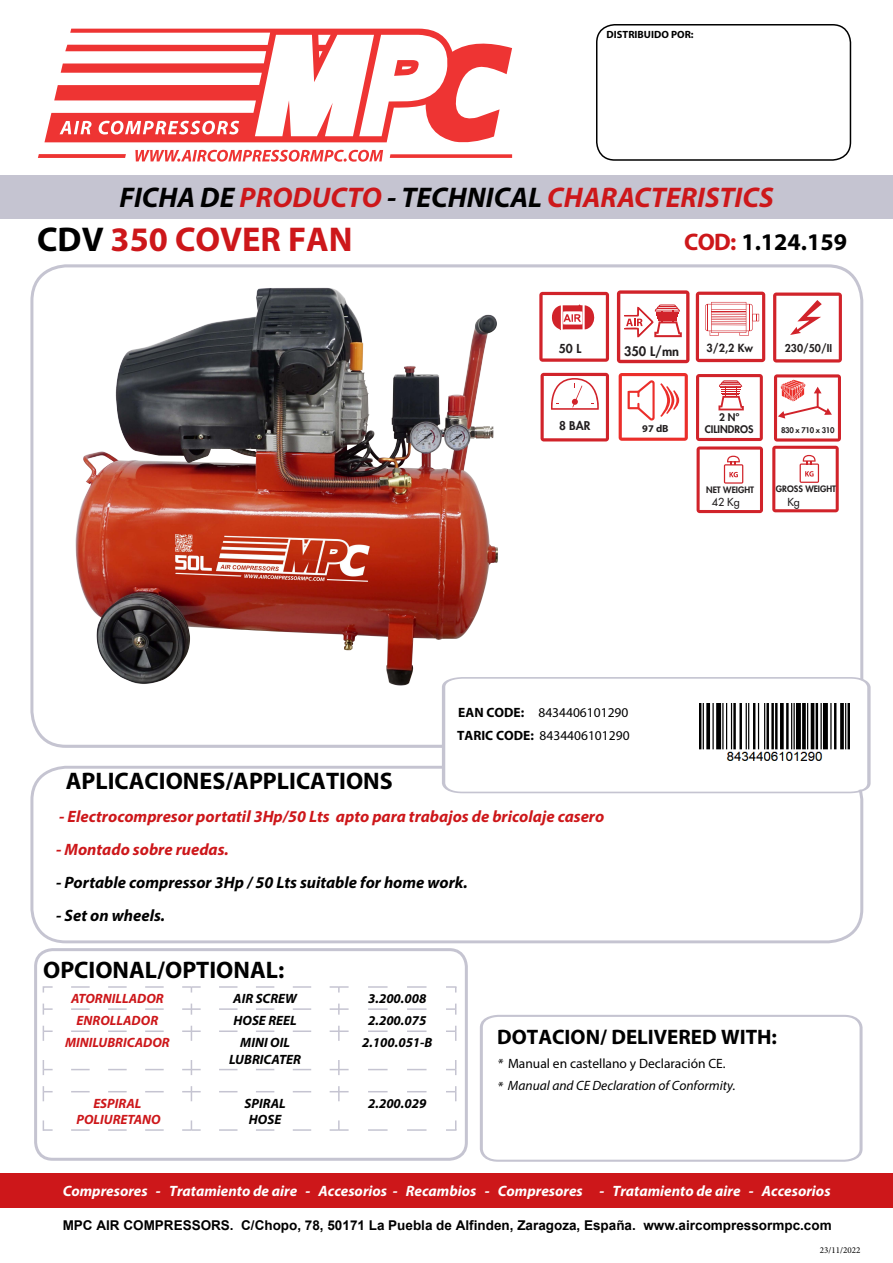
<style>
.page{position:relative;width:893px;height:1263px;background:#fff}
.page>*{position:absolute;margin:0;border:0;box-sizing:border-box;transform-origin:0 0}
.t1{font:700 34.5px "Myriad Pro";color:#cd171a}
.t2{font:italic 700 28.5px "Myriad Pro";color:#cd171a}
.t3{font:700 24px "Myriad Pro";color:#000}
.t4{font:700 21px "Myriad Pro";color:#000}
.t5{font:italic 700 16.5px "Myriad Pro";color:#cd171a}
.t6{font:italic 700 16.5px "Myriad Pro";color:#000}
.t7{font:italic 700 15px "Myriad Pro";color:#fff}
.t8{font:700 13.5px "Arial";color:#000}
.t9{font:italic 700 13.5px/16.2px "Myriad Pro";color:#000;text-align:center}
.t10{font:13.5px/23px "Myriad Pro";color:#000}
.t11{font:italic 700 13.5px/16.2px "Myriad Pro";color:#cd171a;text-align:center}
.t12{font:italic 13.5px "Myriad Pro";color:#000}
.t13{font:800 12.75px "Futura Std";color:#231f20}
.t14{font:800 12px "Futura Std";color:#231f20}
.t15{font:800 11.85px "Futura Std";color:#231f20}
.t16{font:800 10.95px "Futura Std";color:#231f20}
.t17{font:500 10.8px "Futura Std";color:#231f20}
.t18{font:700 10.5px "Myriad Pro";color:#000}
.t19{font:800 10.5px "Futura Std";color:#231f20}
.t20{font:700 10.35px "Myriad Pro";color:#231f20}
.t21{font:800 10.2px "Futura Std";color:#231f20}
.t22{font:9px "Minion Pro";color:#000}
.t23{font:800 8.55px "Futura Std";color:#231f20}
.t24{font:800 7.65px "Futura Std";letter-spacing:-.035em;color:#231f20}
.s1{color:#000}
.s2{color:#cd171a}
.s3{font-weight:700}
.s4{font-style:italic}
</style>
<div class="page">
<div style="left:596px;top:24px;width:255px;height:137px;border:2px solid #000;border-radius:18px"></div>
<div style="left:0;top:175px;width:893px;height:44px;background:#c5c4d1"></div>
<div style="left:30px;top:766px;width:833px;height:177px;border:3px solid #c5c4d1;border-radius:33px"></div>
<svg style="left:440px;top:676px;width:431px;height:118px"></svg>
<svg style="left:480px;top:1014px;width:383px;height:148px"></svg>
<div style="left:0;top:1174px;width:893px;height:34px;background:#cd171a"></div>
<svg style="left:617px;top:290px;width:72px;height:73px"></svg>
<svg style="left:543px;top:372px;width:64px;height:1px"></svg>
<svg style="left:541px;top:373px;width:68px;height:68px"></svg>
<svg style="left:539px;top:292px;width:70px;height:70px"></svg>
<svg style="left:619px;top:373px;width:69px;height:68px"></svg>
<svg style="left:772px;top:374px;width:69px;height:138px"></svg>
<svg style="left:44px;top:29px;width:468px;height:114px"></svg>
<svg style="left:38px;top:154px;width:88px;height:4px"></svg>
<svg style="left:390px;top:154px;width:122px;height:4px"></svg>
<svg style="left:135px;top:150px;width:248px;height:12px"></svg>
<svg style="left:696px;top:292px;width:69px;height:70px"></svg>
<hr style="left:711px;top:311px;width:35px;height:1px;background:#d1232a">
<hr style="left:711px;top:309px;width:35px;height:1px;background:#d1232a">
<hr style="left:711px;top:313px;width:35px;height:1px;background:#d1232a">
<hr style="left:711px;top:314px;width:35px;height:1px;background:#d1232a">
<hr style="left:711px;top:316px;width:35px;height:1px;background:#d1232a">
<hr style="left:711px;top:318px;width:35px;height:1px;background:#d1232a">
<hr style="left:711px;top:319px;width:35px;height:1px;background:#d1232a">
<hr style="left:711px;top:321px;width:35px;height:1px;background:#d1232a">
<hr style="left:711px;top:323px;width:35px;height:1px;background:#d1232a">
<hr style="left:711px;top:325px;width:35px;height:1px;background:#d1232a">
<svg style="left:773px;top:293px;width:69px;height:69px"></svg>
<img style="left:700px;top:703px;width:149px;height:61px">
<div style="left:34px;top:948px;width:434px;height:213px;border:3px solid #c5c4d1;border-radius:17px"></div>
<svg style="left:219px;top:986px;width:92px;height:2px"></svg>
<svg style="left:219px;top:1008px;width:93px;height:2px"></svg>
<svg style="left:219px;top:1030px;width:93px;height:2px"></svg>
<svg style="left:42px;top:986px;width:159px;height:55px"></svg>
<svg style="left:330px;top:986px;width:127px;height:55px"></svg>
<svg style="left:71px;top:1069px;width:93px;height:1px"></svg>
<svg style="left:219px;top:1069px;width:93px;height:1px"></svg>
<svg style="left:368px;top:1069px;width:59px;height:1px"></svg>
<svg style="left:330px;top:1060px;width:19px;height:15px"></svg>
<svg style="left:71px;top:1091px;width:93px;height:1px"></svg>
<svg style="left:219px;top:1091px;width:93px;height:1px"></svg>
<svg style="left:182px;top:1060px;width:19px;height:41px"></svg>
<svg style="left:368px;top:1091px;width:59px;height:1px"></svg>
<svg style="left:330px;top:1086px;width:19px;height:15px"></svg>
<svg style="left:446px;top:1060px;width:10px;height:41px"></svg>
<svg style="left:71px;top:1129px;width:93px;height:2px"></svg>
<svg style="left:42px;top:1060px;width:11px;height:71px"></svg>
<svg style="left:219px;top:1129px;width:93px;height:2px"></svg>
<svg style="left:182px;top:1120px;width:19px;height:11px"></svg>
<svg style="left:330px;top:1120px;width:127px;height:11px"></svg>
<img style="left:75px;top:287px;width:437px;height:407px">
<svg style="left:696px;top:374px;width:67px;height:139px"></svg>
<p class="t18" style="left:607px;top:27px;width:88px">DISTRIBUIDO POR:</p>
<h2 class="t2" style="left:119px;top:179px;width:656px"><span class="s1">FICHA DE</span> PRODUCTO <span class="s1">- TECHNICAL</span> CHARACTERISTICS</h2>
<h1 class="t1" style="left:37px;top:217px;width:317px"><span class="s1">CDV</span> 350 COVER FAN</h1>
<h3 class="t3" style="left:684px;top:226px;width:164px"><span class="s2">COD:</span> 1.124.159</h3>
<p class="t14" style="left:559px;top:341px;width:24px">50 L</p>
<p class="t15" style="left:559px;top:418px;width:33px">8 BAR</p>
<p class="t13" style="left:624px;top:343px;width:57px">350 L/mn</p>
<p class="t16" style="left:707px;top:341px;width:48px">3/2,2 Kw</p>
<p class="t19" style="left:785px;top:341px;width:49px">230/50/II</p>
<p class="t21" style="left:719px;top:410px;width:22px">2 Nº</p>
<p class="t20" style="left:642px;top:421px;width:28px">97 dB</p>
<p class="t24" style="left:781px;top:426px;width:55px">830 x 710 x 310</p>
<p class="t21" style="left:705px;top:422px;width:50px">CILINDROS</p>
<p class="t23" style="left:706px;top:484px;width:49px">NET WEIGHT</p>
<p class="t17" style="left:712px;top:496px;width:29px">42 Kg</p>
<p class="t23" style="left:776px;top:484px;width:62px">GROSS WEIGHT</p>
<p class="t17" style="left:787px;top:495px;width:14px">Kg</p>
<h3 class="t3" style="left:66px;top:765px;width:328px">APLICACIONES/APPLICATIONS</h3>
<p class="t10" style="left:457px;top:701px;width:174px"><span class="s3">EAN CODE:</span> 8434406101290<br><span class="s3">TARIC CODE:</span> 8434406101290</p>
<p class="t5" style="left:59px;top:806px;width:547px">- Electrocompresor portatil 3Hp/50 Lts apto para trabajos de bricolaje casero</p>
<p class="t5" style="left:56px;top:839px;width:174px">- Montado sobre ruedas.</p>
<p class="t6" style="left:56px;top:872px;width:413px">- Portable compressor 3Hp / 50 Lts suitable for home work.</p>
<p class="t6" style="left:56px;top:905px;width:110px">- Set on wheels.</p>
<h3 class="t3" style="left:43px;top:954px;width:243px">OPCIONAL/OPTIONAL:</h3>
<p class="t11" style="left:71px;top:990px;width:94px">ATORNILLADOR</p>
<p class="t9" style="left:233px;top:990px;width:65px">AIR SCREW</p>
<p class="t9" style="left:368px;top:990px;width:60px">3.200.008</p>
<p class="t11" style="left:77px;top:1012px;width:83px">ENROLLADOR</p>
<p class="t9" style="left:233px;top:1012px;width:65px">HOSE REEL</p>
<p class="t9" style="left:368px;top:1012px;width:60px">2.200.075</p>
<p class="t11" style="left:65px;top:1034px;width:106px">MINILUBRICADOR</p>
<p class="t9" style="left:229px;top:1034px;width:73px">MINI OIL<br>LUBRICATER</p>
<p class="t9" style="left:362px;top:1034px;width:72px">2.100.051-B</p>
<p class="t11" style="left:77px;top:1095px;width:86px">ESPIRAL<br>POLIURETANO</p>
<p class="t9" style="left:245px;top:1095px;width:43px">SPIRAL<br>HOSE</p>
<p class="t9" style="left:368px;top:1095px;width:60px">2.200.029</p>
<h3 class="t4" style="left:497px;top:1023px;width:281px">DOTACION/ DELIVERED WITH:</h3>
<p class="t10" style="left:498px;top:1052px;width:230px"><span class="s4">*</span> Manual en castellano y Declaración CE.</p>
<p class="t12" style="left:497px;top:1077px;width:240px">* Manual and CE Declaration of Conformity.</p>
<p class="t7" style="left:63px;top:1181px;width:769px">Compresores - Tratamiento de aire - Accesorios - Recambios - Compresores - Tratamiento de aire - Accesorios</p>
<p class="t8" style="left:63px;top:1215px;width:770px">MPC AIR COMPRESSORS. C/Chopo, 78, 50171 La Puebla de Alfinden, Zaragoza, España. www.aircompressormpc.com</p>
<p class="t22" style="left:820px;top:1244px;width:42px">23/11/2022</p>
</div>
